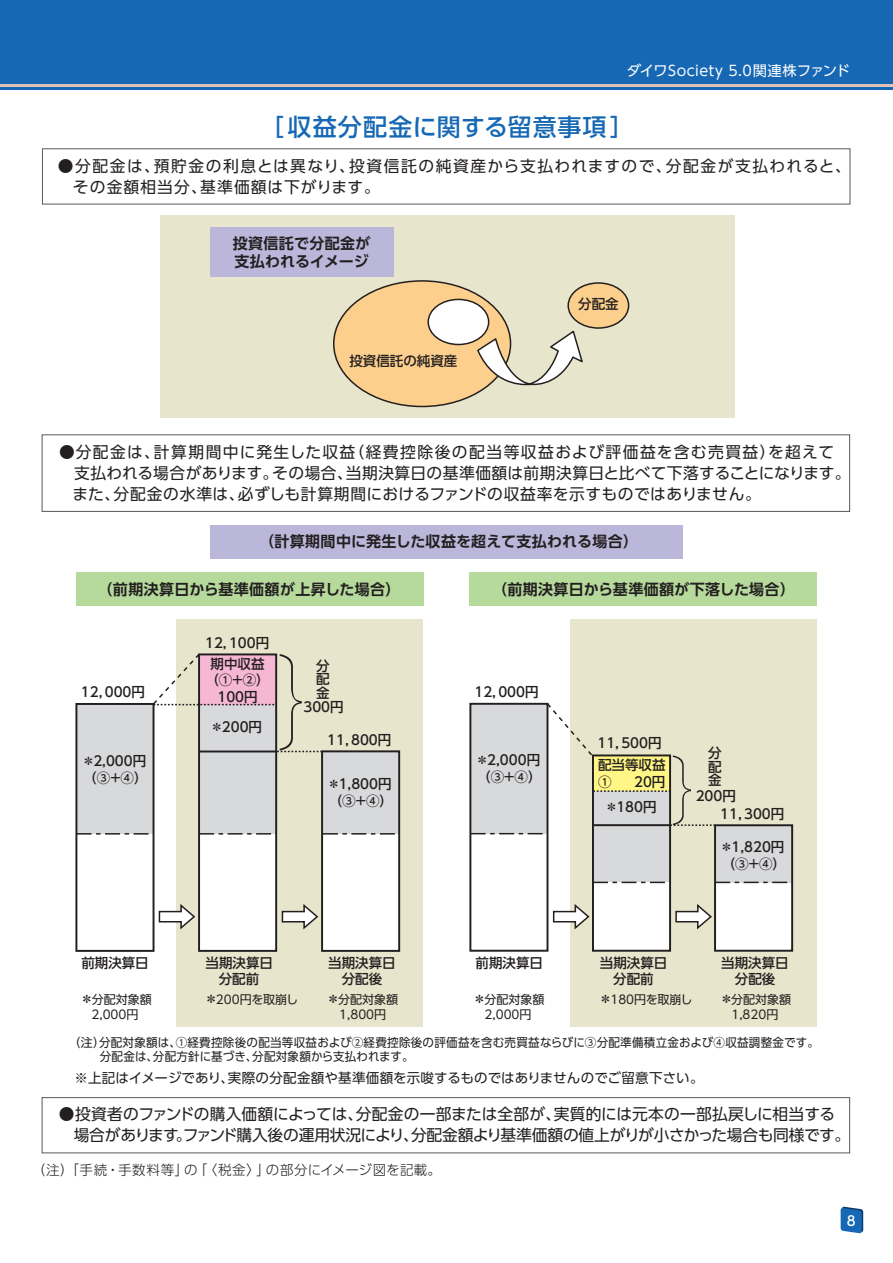
<style>
.page{position:relative;width:893px;height:1263px;background:#fff}
.page>*{position:absolute;margin:0;border:0;box-sizing:border-box;transform-origin:0 0}
.t1{font:500 24px "UD Shin Go Pro";letter-spacing:.03em;color:#1768b4}
.t2{font:15.75px/21px "UD Shin Go Pro";letter-spacing:-.01em;color:#231f20}
.t3{font:15.75px "UD Shin Go Pro";letter-spacing:.015em;color:#231f20}
.t4{font:15.75px/21px "UD Shin Go Pro";letter-spacing:.085em;color:#231f20}
.t5{font:15.75px "UD Shin Go Pro";letter-spacing:.095em;color:#231f20}
.t6{font:700 15px/18px "UD Shin Go Pro De";letter-spacing:.02em;color:#231f20}
.t7{font:14.25px "UD Shin Go Pro";letter-spacing:.03em;color:#fff}
.t8{font:500 13.5px/16.2px "UD Shin Go Pro";color:#231f20;text-align:center}
.t9{font:13.5px "UD Shin Go Pro";letter-spacing:.01em;color:#231f20}
.t10{font:300 13.5px "UD Shin Go Pro";letter-spacing:.03em;color:#231f20}
.t11{font:500 13.5px "UD Shin Go Pro";color:#fff}
.t12{font:12px/14.4px "UD Shin Go Pro";letter-spacing:.025em;color:#231f20}
.t13{font:12px/14.4px "UD Shin Go Pro";letter-spacing:.005em;color:#231f20}
.s1{font-weight:500;font-size:13.5px}
</style>
<div class="page">
<div style="left:0;top:0;width:893px;height:89px;background:#1768b4"></div>
<svg style="left:841px;top:1206px;width:22px;height:27px"></svg>
<hr style="left:0;top:84px;width:893px;height:2px;background:#e2c0b4">
<div style="left:176px;top:619px;width:247px;height:407px;background:#e7e5cb"></div>
<div style="left:570px;top:619px;width:247px;height:407px;background:#e7e5cb"></div>
<div style="left:160px;top:216px;width:575px;height:202px;background:#e7e5cb"></div>
<div style="left:593px;top:755px;width:77px;height:196px;background:#fff"></div>
<div style="left:715px;top:825px;width:77px;height:126px;background:#fff"></div>
<div style="left:322px;top:760px;width:77px;height:191px;background:#fff"></div>
<div style="left:199px;top:667px;width:77px;height:284px;background:#fff"></div>
<div style="left:593px;top:755px;width:77px;height:127px;background:#d8d9db"></div>
<div style="left:322px;top:751px;width:77px;height:83px;background:#d8d9db"></div>
<div style="left:715px;top:825px;width:77px;height:57px;background:#d8d9db"></div>
<div style="left:470px;top:704px;width:77px;height:130px;background:#d8d9db"></div>
<div style="left:76px;top:704px;width:78px;height:130px;background:#d8d9db"></div>
<div style="left:199px;top:667px;width:77px;height:167px;background:#d8d9db"></div>
<div style="left:76px;top:573px;width:347px;height:33px;background:#b6da9b"></div>
<div style="left:469px;top:573px;width:347px;height:33px;background:#b6da9b"></div>
<div style="left:210px;top:525px;width:472px;height:33px;background:#bbb7da"></div>
<div style="left:42px;top:1097px;width:808px;height:56px;border:1px solid #57585a"></div>
<div style="left:42px;top:434px;width:808px;height:78px;border:1px solid #57585a"></div>
<div style="left:210px;top:228px;width:183px;height:49px;background:#bbb7da"></div>
<div style="left:334px;top:281px;width:177px;height:125px;background:#fdcf8c;border-radius:50%"></div>
<div style="left:428px;top:299px;width:61px;height:45px;background:#fff;border-radius:50%"></div>
<div style="left:427px;top:299px;width:62px;height:46px;border:2px solid #231f20;border-radius:50%"></div>
<div style="left:568px;top:283px;width:61px;height:45px;background:#fdcf8c;border-radius:50%"></div>
<div style="left:567px;top:282px;width:62px;height:47px;border:2px solid #231f20;border-radius:50%"></div>
<svg style="left:476px;top:329px;width:107px;height:61px"></svg>
<div style="left:42px;top:148px;width:808px;height:56px;border:1px solid #57585a"></div>
<div style="left:592px;top:754px;width:79px;height:198px;border:2px solid #231f20"></div>
<div style="left:714px;top:824px;width:79px;height:128px;border:2px solid #231f20"></div>
<div style="left:321px;top:750px;width:79px;height:202px;border:2px solid #231f20"></div>
<div style="left:469px;top:703px;width:79px;height:249px;border:2px solid #231f20"></div>
<div style="left:75px;top:703px;width:79px;height:249px;border:2px solid #231f20"></div>
<div style="left:198px;top:653px;width:79px;height:299px;border:2px solid #231f20"></div>
<svg style="left:77px;top:833px;width:75px;height:1px"></svg>
<svg style="left:199px;top:833px;width:77px;height:1px"></svg>
<svg style="left:323px;top:833px;width:77px;height:1px"></svg>
<svg style="left:471px;top:833px;width:77px;height:1px"></svg>
<svg style="left:593px;top:882px;width:77px;height:1px"></svg>
<svg style="left:715px;top:882px;width:77px;height:1px"></svg>
<svg style="left:151px;top:653px;width:170px;height:99px"></svg>
<svg style="left:545px;top:702px;width:169px;height:124px"></svg>
<svg style="left:675px;top:904px;width:37px;height:26px"></svg>
<svg style="left:552px;top:904px;width:38px;height:26px"></svg>
<svg style="left:281px;top:904px;width:38px;height:26px"></svg>
<svg style="left:158px;top:904px;width:38px;height:26px"></svg>
<p class="t7" style="left:627px;top:59px;width:224px">ダイワSociety 5.0関連株ファンド</p>
<h1 class="t1" style="left:260px;top:108px;width:376px">［収益分配金に関する留意事項］</h1>
<p class="t4" style="left:73px;top:155px;width:779px;text-indent:-15px">●分配金は、預貯金の利息とは異なり、投資信託の純資産から支払われますので、分配金が支払われると、その金額相当分、基準価額は下がります。</p>
<p class="t6" style="left:233px;top:234px;width:139px">投資信託で分配金が支払われるイメージ</p>
<p class="t8" style="left:349px;top:352px;width:110px">投資信託の純資産</p>
<p class="t8" style="left:578px;top:296px;width:42px">分配金</p>
<p class="t5" style="left:59px;top:440px;width:777px">●分配金は、計算期間中に発生した収益（経費控除後の配当等収益および評価益を含む売買益）を超えて</p>
<p class="t3" style="left:74px;top:461px;width:778px">支払われる場合があります。その場合、当期決算日の基準価額は前期決算日と比べて下落することになります。</p>
<p class="t3" style="left:59px;top:482px;width:703px">　また、分配金の水準は、必ずしも計算期間におけるファンドの収益率を示すものではありません。</p>
<p class="t6" style="left:259px;top:532px;width:380px">（計算期間中に発生した収益を超えて支払われる場合）</p>
<p class="t6" style="left:98px;top:579px;width:304px">（前期決算日から基準価額が上昇した場合）</p>
<p class="t6" style="left:492px;top:579px;width:304px">（前期決算日から基準価額が下落した場合）</p>
<p class="t8" style="left:81px;top:683px;width:66px">12，000円</p>
<p class="t8" style="left:82px;top:752px;width:66px">＊2,000円</p>
<p class="t8" style="left:83px;top:769px;width:66px">（③＋④）</p>
<p class="t8" style="left:205px;top:634px;width:66px">12，100円</p>
<p class="t8" style="left:205px;top:656px;width:66px">期中収益（①+②）<br>100円</p>
<p class="t8" style="left:210px;top:719px;width:53px">＊200円</p>
<p class="t8" style="left:316px;top:657px;width:15px">分</p>
<p class="t8" style="left:316px;top:670px;width:15px">配</p>
<p class="t8" style="left:316px;top:684px;width:15px">金</p>
<p class="t8" style="left:303px;top:699px;width:42px">300円</p>
<p class="t8" style="left:327px;top:731px;width:66px">11，800円</p>
<p class="t8" style="left:327px;top:775px;width:66px">＊1,800円</p>
<p class="t8" style="left:329px;top:792px;width:66px">（③＋④）</p>
<p class="t8" style="left:81px;top:954px;width:69px">前期決算日</p>
<p class="t8" style="left:205px;top:954px;width:69px">当期決算日分配前</p>
<p class="t8" style="left:328px;top:954px;width:69px">当期決算日</p>
<p class="t8" style="left:342px;top:970px;width:42px">分配後</p>
<p class="t13" style="left:80px;top:992px;width:73px"><span class="s1">＊</span>分配対象額　2,000円</p>
<p class="t13" style="left:327px;top:992px;width:73px"><span class="s1">＊</span>分配対象額　1,800円</p>
<p class="t13" style="left:204px;top:992px;width:95px"><span class="s1">＊</span>200円を取崩し</p>
<p class="t8" style="left:474px;top:683px;width:66px">12，000円</p>
<p class="t8" style="left:476px;top:751px;width:66px">＊2,000円</p>
<p class="t8" style="left:477px;top:769px;width:66px">（③＋④）</p>
<p class="t8" style="left:597px;top:734px;width:66px">11，500円</p>
<p class="t8" style="left:598px;top:757px;width:69px;text-align:left">配当等収益<br>① 　 20円</p>
<p class="t8" style="left:605px;top:799px;width:53px">＊180円</p>
<p class="t8" style="left:708px;top:745px;width:15px">分</p>
<p class="t8" style="left:708px;top:758px;width:15px">配</p>
<p class="t8" style="left:708px;top:772px;width:15px">金</p>
<p class="t8" style="left:696px;top:787px;width:42px">200円</p>
<p class="t8" style="left:720px;top:805px;width:66px">11，300円</p>
<p class="t8" style="left:720px;top:839px;width:66px">＊1,820円</p>
<p class="t8" style="left:722px;top:855px;width:66px">（③＋④）</p>
<p class="t8" style="left:476px;top:954px;width:69px">前期決算日</p>
<p class="t8" style="left:600px;top:955px;width:69px">当期決算日分配前</p>
<p class="t8" style="left:721px;top:954px;width:69px">当期決算日</p>
<p class="t8" style="left:735px;top:970px;width:42px">分配後</p>
<p class="t13" style="left:473px;top:992px;width:73px"><span class="s1">＊</span>分配対象額　2,000円</p>
<p class="t13" style="left:720px;top:992px;width:73px"><span class="s1">＊</span>分配対象額　1,820円</p>
<p class="t13" style="left:599px;top:992px;width:95px"><span class="s1">＊</span>180円を取崩し</p>
<p class="t12" style="left:75px;top:1035px;width:745px;text-indent:-6px">（注）分配対象額は、①経費控除後の配当等収益および②経費控除後の評価益を含む売買益ならびに③分配準備積立金および④収益調整金です。　 分配金は、分配方針に基づき、分配対象額から支払われます。</p>
<p class="t9" style="left:74px;top:1067px;width:631px">※上記はイメージであり、実際の分配金額や基準価額を示唆するものではありませんのでご留意下さい。</p>
<p class="t2" style="left:74px;top:1103px;width:778px;text-indent:-15px">●投資者のファンドの購入価額によっては、分配金の一部または全部が、実質的には元本の一部払戻しに相当する場合があります。ファンド購入後の運用状況により、分配金額より基準価額の値上がりが小さかった場合も同様です。</p>
<p class="t10" style="left:32px;top:1159px;width:411px">（注）「手続・手数料等」の「〈税金〉」の部分にイメージ図を記載。</p>
<p class="t11" style="left:847px;top:1210px;width:10px">8</p>
</div>
